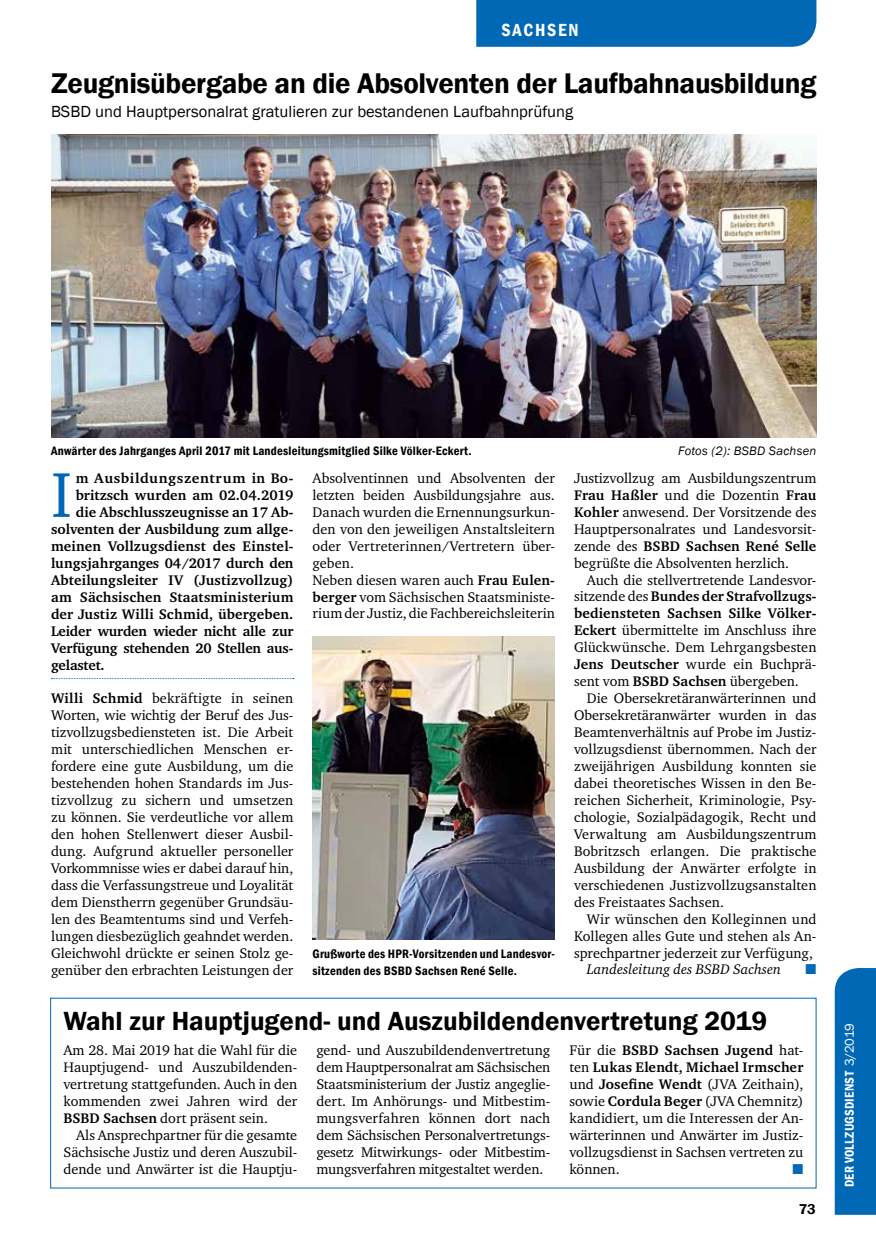
<style>
.page{position:relative;width:876px;height:1251px;background:#fff}
.page>*{position:absolute;margin:0;border:0;box-sizing:border-box;transform-origin:0 0}
.t1{font:64.8px "Charter ITC";color:#0068b5}
.t2{font:600 29.25px "Franklin Gothic";letter-spacing:-.01em;color:#000}
.t3{font:600 27px "Franklin Gothic";color:#000}
.t4{font:600 condensed 18px "Franklin Gothic";letter-spacing:.1em;color:#fff}
.t5{font:16.5px "Franklin Gothic";color:#000}
.t6{font:600 14.7px "Franklin Gothic";color:#000}
.t7{font:14.25px/17px "Charter ITC";color:#000;text-align:justify}
.t8{font:700 14.25px "Charter ITC";color:#000}
.t9{font:italic 14.25px "Charter ITC";color:#000}
.t10{font:700 14.25px "Charter ITC";letter-spacing:.04em;color:#000}
.t11{font:14.25px "Zapf Dingbats";color:#0068b5}
.t12{font:600 condensed 13.05px "Franklin Gothic";letter-spacing:.015em;color:#fff}
.t13{font:600 condensed 12.6px/17px "Franklin Gothic";letter-spacing:.02em;color:#000}
.t14{font:italic 12.6px "Franklin Gothic";letter-spacing:.02em;color:#000}
.s1{font-weight:700}
.s2{font-weight:400}
.s3{font-weight:400;font-stretch:normal}
</style>
<div class="page">
<div style="left:835px;top:968px;width:41px;height:246px;background:#0068b5"></div>
<div style="left:476px;top:0;width:340px;height:47px;background:#0068b5"></div>
<svg style="left:51px;top:678px;width:243px;height:1px"></svg>
<img style="left:313px;top:636px;width:242px;height:303px">
<img style="left:51px;top:134px;width:765px;height:304px">
<p class="t4" style="left:501px;top:18px;width:79px">SACHSEN</p>
<p class="t2" style="left:51px;top:65px;width:767px">Zeugnisübergabe an die Absolventen der Laufbahnausbildung</p>
<p class="t5" style="left:51px;top:102px;width:524px">BSBD und Hauptpersonalrat gratulieren zur bestandenen Laufbahnprüfung</p>
<p class="t13" style="left:51px;top:442px;width:422px">Anwärter des Jahrganges April 2017 mit Landesleitungsmitglied Silke Völker-Eckert.</p>
<p class="t14" style="left:678px;top:443px;width:140px">Fotos (2): BSBD Sachsen</p>
<p class="t1" style="left:51px;top:454px;width:22px">I</p>
<p class="t10" style="left:76px;top:469px;width:219px">m Ausbildungszentrum in Bo-</p>
<p class="t8" style="left:76px;top:486px;width:219px">britzsch wurden am 02.04.2019</p>
<p class="t8" style="left:76px;top:503px;width:218px">die Abschlusszeugnisse an 17 Ab-</p>
<p class="t8" style="left:51px;top:520px;width:244px">solventen der Ausbildung zum allge-</p>
<p class="t8" style="left:51px;top:537px;width:244px">meinen Vollzugsdienst des Einstel-</p>
<p class="t8" style="left:51px;top:554px;width:244px">lungsjahrganges 04/2017 durch den</p>
<p class="t8" style="left:51px;top:571px;width:244px">Abteilungsleiter IV (Justizvollzug)</p>
<p class="t8" style="left:51px;top:588px;width:244px">am Sächsischen Staatsministerium</p>
<p class="t8" style="left:51px;top:605px;width:244px">der Justiz Willi Schmid, übergeben.</p>
<p class="t8" style="left:51px;top:621px;width:244px">Leider wurden wieder nicht alle zur</p>
<p class="t8" style="left:51px;top:638px;width:244px">Verfügung stehenden 20 Stellen aus-</p>
<p class="t8" style="left:51px;top:655px;width:55px">gelastet.</p>
<p class="t7" style="left:51px;top:690px;width:244px"><span class="s1">Willi Schmid</span> bekräftigte in seinen Worten, wie wichtig der Beruf des Jus&shy;tizvollzugsbediensteten ist. Die Arbeit mit unterschiedlichen Menschen er&shy;fordere eine gute Ausbildung, um die bestehenden hohen Standards im Jus&shy;tizvollzug zu sichern und umsetzen zu können. Sie verdeutliche vor allem den hohen Stellenwert dieser Ausbil&shy;dung. Aufgrund aktueller personeller Vorkommnisse wies er dabei darauf hin, dass die Verfassungstreue und Loyalität dem Dienstherrn gegenüber Grundsäu&shy;len des Beamtentums sind und Verfeh&shy;lungen diesbezüglich geahndet werden.<br>Gleichwohl drückte er seinen Stolz ge&shy;genüber den erbrachten Leistungen der</p>
<p class="t7" style="left:313px;top:469px;width:244px;text-align:left">Absolventinnen und Absolventen der letzten beiden Ausbildungsjahre aus.<br>Danach wurden die Ernennungsurkun&shy;den von den jeweiligen Anstaltsleitern oder Vertreterinnen/Vertretern über&shy;geben.<br>Neben diesen waren auch <span class="s1">Frau Eulen&shy;berger</span> vom Sächsischen Staatsministe&shy;rium der Justiz, die Fachbereichsleiterin</p>
<p class="t7" style="left:574px;top:469px;width:244px">Justizvollzug am Ausbildungszentrum</p>
<p class="t8" style="left:574px;top:486px;width:244px">Frau Haßler <span class="s2">und die Dozentin</span> Frau</p>
<p class="t7" style="left:574px;top:503px;width:244px"><span class="s1">Kohler</span> anwesend. Der Vorsitzende des</p>
<p class="t7" style="left:574px;top:520px;width:244px">Hauptpersonalrates und Landesvorsit-</p>
<p class="t8" style="left:574px;top:537px;width:244px"><span class="s2">zende des</span> BSBD Sachsen René Selle</p>
<p class="t7" style="left:574px;top:554px;width:217px">begrüßte die Absolventen herzlich.</p>
<p class="t7" style="left:587px;top:571px;width:231px">Auch die stellvertretende Landesvor-</p>
<p class="t8" style="left:574px;top:587px;width:244px"><span class="s2">sitzende des</span> Bundes der Strafvollzugs-</p>
<p class="t8" style="left:574px;top:604px;width:244px">bediensteten Sachsen Silke Völker-</p>
<p class="t7" style="left:574px;top:622px;width:244px"><span class="s1">Eckert</span> übermittelte im Anschluss ihre</p>
<p class="t7" style="left:574px;top:638px;width:244px">Glückwünsche. Dem Lehrgangsbesten</p>
<p class="t7" style="left:574px;top:655px;width:244px"><span class="s1">Jens Deutscher</span> wurde ein Buchprä-</p>
<p class="t7" style="left:574px;top:672px;width:226px">sent vom <span class="s1">BSBD Sachsen</span> übergeben.</p>
<p class="t7" style="left:587px;top:689px;width:231px">Die Obersekretäranwärterinnen und</p>
<p class="t7" style="left:574px;top:706px;width:244px">Obersekretäranwärter wurden in das</p>
<p class="t7" style="left:574px;top:723px;width:244px">Beamtenverhältnis auf Probe im Justiz-</p>
<p class="t7" style="left:574px;top:740px;width:244px">vollzugsdienst übernommen. Nach der</p>
<p class="t7" style="left:574px;top:757px;width:244px">zweijährigen Ausbildung konnten sie</p>
<p class="t7" style="left:574px;top:774px;width:244px">dabei theoretisches Wissen in den Be-</p>
<p class="t7" style="left:574px;top:791px;width:244px">reichen Sicherheit, Kriminologie, Psy-</p>
<p class="t7" style="left:574px;top:808px;width:244px">chologie, Sozialpädagogik, Recht und</p>
<p class="t7" style="left:574px;top:825px;width:244px">Verwaltung am Ausbildungszentrum</p>
<p class="t7" style="left:574px;top:842px;width:244px">Bobritzsch erlangen. Die praktische</p>
<p class="t7" style="left:574px;top:859px;width:244px">Ausbildung der Anwärter erfolgte in</p>
<p class="t7" style="left:574px;top:876px;width:244px">verschiedenen Justizvollzugsanstalten</p>
<p class="t7" style="left:574px;top:893px;width:151px">des Freistaates Sachsen.</p>
<p class="t7" style="left:587px;top:910px;width:231px">Wir wünschen den Kolleginnen und</p>
<p class="t7" style="left:574px;top:927px;width:244px">Kollegen alles Gute und stehen als An-</p>
<p class="t7" style="left:574px;top:943px;width:240px">sprechpartner jederzeit zur Verfügung,</p>
<p class="t9" style="left:587px;top:960px;width:196px">Landesleitung des BSBD Sachsen</p>
<p class="t11" style="left:806px;top:962px;width:12px">■</p>
<p class="t13" style="left:313px;top:944px;width:244px">Grußworte des HPR-Vorsitzenden und Landesvor&shy;sitzenden des BSBD Sachsen René Selle.</p>
<p class="t3" style="left:63px;top:1003px;width:705px">Wahl zur Hauptjugend- und Auszubildendenvertretung 2019</p>
<p class="t7" style="left:63px;top:1041px;width:235px">Am 28. Mai 2019 hat die Wahl für die</p>
<p class="t7" style="left:63px;top:1058px;width:235px">Hauptjugend- und Auszubildenden-</p>
<p class="t7" style="left:63px;top:1075px;width:235px">vertretung stattgefunden. Auch in den</p>
<p class="t7" style="left:63px;top:1092px;width:235px">kommenden zwei Jahren wird der</p>
<p class="t7" style="left:63px;top:1109px;width:206px"><span class="s1">BSBD Sachsen</span> dort präsent sein.</p>
<p class="t7" style="left:76px;top:1126px;width:223px">Als Ansprechpartner für die gesamte</p>
<p class="t7" style="left:63px;top:1143px;width:235px">Sächsische Justiz und deren Auszubil-</p>
<p class="t7" style="left:63px;top:1160px;width:235px">dende und Anwärter ist die Hauptju-</p>
<p class="t7" style="left:316px;top:1041px;width:235px">gend- und Auszubildendenvertretung dem Hauptpersonalrat am Sächsischen Staatsministerium der Justiz angeglie&shy;dert. Im Anhörungs- und Mitbestim&shy;mungsverfahren können dort nach dem Sächsischen Personalvertretungs&shy;gesetz Mitwirkungs- oder Mitbestim&shy;mungsverfahren mitgestaltet werden.</p>
<p class="t7" style="left:569px;top:1041px;width:235px">Für die <span class="s1">BSBD Sachsen Jugend</span> hat&shy;ten <span class="s1">Lukas Elendt, Michael Irmscher </span>und <span class="s1">Josefine Wendt</span> (JVA Zeithain), sowie <span class="s1">Cordula Beger</span> (JVA Chemnitz) kandidiert, um die Interessen der An&shy;wärterinnen und Anwärter im Justiz&shy;vollzugsdienst in Sachsen vertreten zu können.</p>
<p class="t11" style="left:792px;top:1161px;width:12px">■</p>
<p class="t6" style="left:799px;top:1200px;width:19px">73</p>
<p class="t12" style="left:841px;top:1186px;width:166px;rotate:-90deg">DER VOLLZUGSDIENST <span class="s3">3/2019</span></p>
</div>
